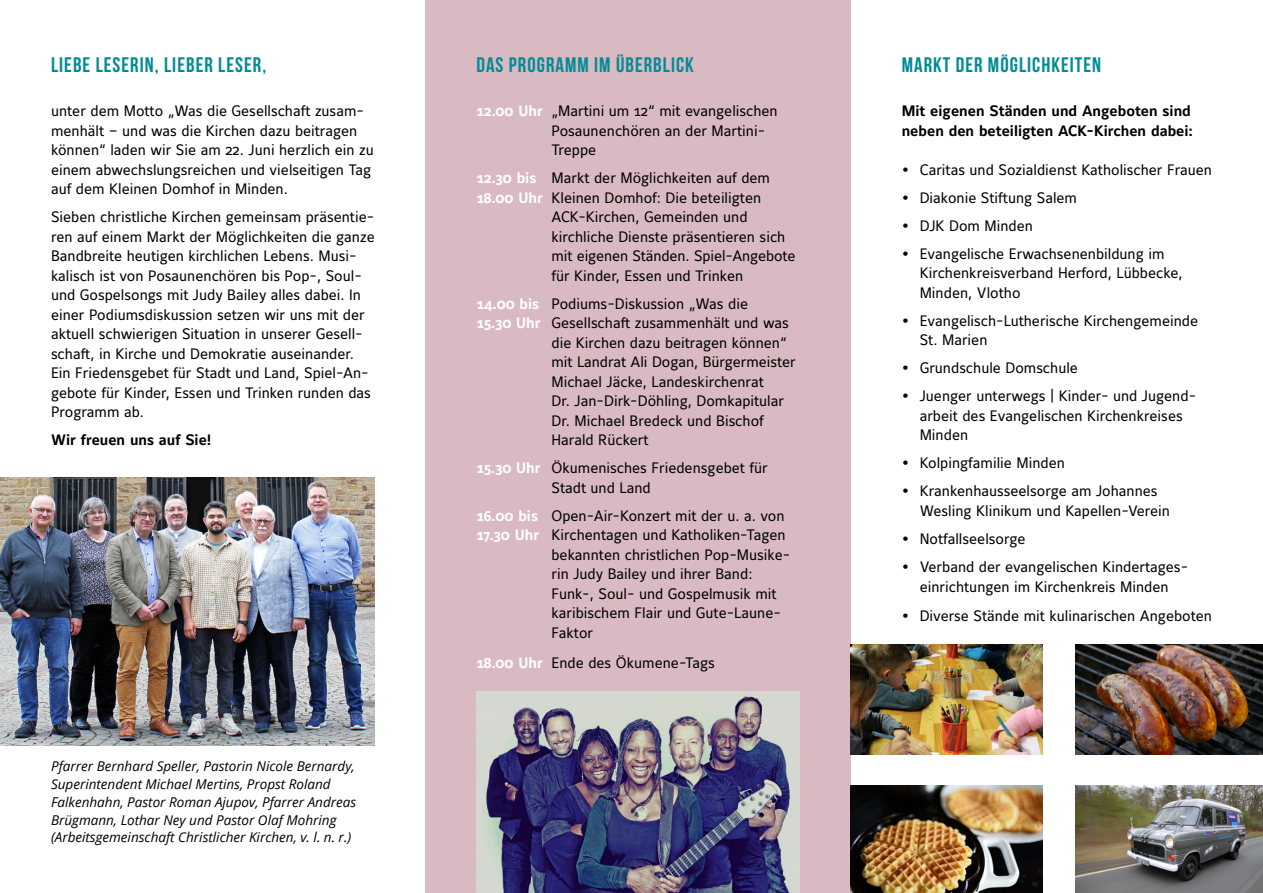
<style>
.page{position:relative;width:1263px;height:893px;background:#fff}
.page>*{position:absolute;margin:0;border:0;box-sizing:border-box;transform-origin:0 0}
.t1{font:700 21px "Bebas Neue";letter-spacing:.05em;color:#008b95}
.t2{font:15px/19.5px "Maurea";color:#000}
.t3{font:700 15px/19.5px "Maurea";color:#000}
.t4{font:italic 13.5px/18px "Open Sans";color:#000}
.s1{font-weight:700;color:#fff}
.s2{font-family:"Stone Sans ITC Std";font-weight:500}
</style>
<div class="page">
<div style="left:425px;top:0;width:425px;height:893px;background:#d9bac2"></div>
<img style="left:0;top:477px;width:375px;height:268px">
<img style="left:476px;top:692px;width:324px;height:201px">
<img style="left:851px;top:644px;width:192px;height:111px">
<img style="left:851px;top:785px;width:192px;height:108px">
<img style="left:1075px;top:644px;width:188px;height:111px">
<img style="left:1075px;top:785px;width:188px;height:108px">
<h1 class="t1" style="left:51px;top:53px;width:217px">LIEBE LESERIN, LIEBER LESER,</h1>
<h1 class="t1" style="left:476px;top:53px;width:219px">DAS PROGRAMM IM ÜBERBLICK</h1>
<h1 class="t1" style="left:902px;top:53px;width:201px">MARKT DER MÖGLICHKEITEN</h1>
<p class="t2" style="left:51px;top:102px;width:324px">unter dem Motto „Was die Gesellschaft zusam&shy;menhält – und was die Kirchen dazu beitragen können“ laden wir Sie am 22. Juni herzlich ein zu einem abwechslungsreichen und vielseitigen Tag auf dem Kleinen Domhof in Minden.</p>
<p class="t2" style="left:51px;top:208px;width:325px">Sieben christliche Kirchen gemeinsam präsentie&shy;ren auf einem Markt der Möglichkeiten die ganze Bandbreite heutigen kirchlichen Lebens. Musi&shy;kalisch ist von Posaunenchören bis Pop-, Soul&shy;und Gospelsongs mit Judy Bailey alles dabei. In einer Podiumsdiskussion setzen wir uns mit der aktuell schwierigen Situation in unserer Gesell&shy;schaft, in Kirche und Demokratie auseinander.<br>Ein Friedensgebet für Stadt und Land, Spiel-An&shy;gebote für Kinder, Essen und Trinken runden das Programm ab.</p>
<p class="t3" style="left:51px;top:431px;width:162px">Wir freuen uns auf Sie!</p>
<p class="t4" style="left:51px;top:756px;width:307px">Pfarrer Bernhard Speller, Pastorin Nicole Bernardy, Superintendent Michael Mertins, Propst Roland Falkenhahn, Pastor Roman Ajupov, Pfarrer Andreas Brügmann, Lothar Ney und Pastor Olaf Mohring (Arbeitsgemeinschaft Christlicher Kirchen, v. l. n. r.)</p>
<p class="t2" style="left:551px;top:102px;width:228px;text-indent:-75px"><span class="s1">12.00 Uhr</span> „Martini um 12“ mit evangelischen<br>Posaunenchören an der Martini-<br>Treppe</p>
<p class="t2" style="left:476px;top:169px;width:295px"><span class="s1">12.30 bis</span> Markt der Möglichkeiten auf dem</p>
<p class="t2" style="left:476px;top:189px;width:286px"><span class="s1">18.00 Uhr</span> Kleinen Domhof: Die beteiligten</p>
<p class="t2" style="left:551px;top:208px;width:198px">ACK-Kirchen, Gemeinden und</p>
<p class="t2" style="left:551px;top:228px;width:235px">kirchliche Dienste präsentieren sich</p>
<p class="t2" style="left:551px;top:247px;width:246px">mit eigenen Ständen. Spiel-Angebote</p>
<p class="t2" style="left:551px;top:267px;width:193px">für Kinder, Essen und Trinken</p>
<p class="t2" style="left:476px;top:295px;width:273px"><span class="s1">14.00 bis</span> Podiums-Diskussion „Was die</p>
<p class="t2" style="left:476px;top:314px;width:314px"><span class="s1">15.30 Uhr</span> Gesellschaft zusammenhält und was</p>
<p class="t2" style="left:551px;top:334px;width:237px">die Kirchen dazu beitragen können“</p>
<p class="t2" style="left:551px;top:353px;width:246px">mit Landrat Ali Dogan, Bürgermeister</p>
<p class="t2" style="left:551px;top:373px;width:214px">Michael Jäcke, Landeskirchenrat</p>
<p class="t2" style="left:551px;top:392px;width:234px">Dr. Jan-Dirk-Döhling, Domkapitular</p>
<p class="t2" style="left:551px;top:412px;width:214px">Dr. Michael Bredeck und Bischof</p>
<p class="t2" style="left:551px;top:431px;width:99px">Harald Rückert</p>
<p class="t2" style="left:551px;top:459px;width:218px;text-indent:-75px"><span class="s1">15.30 Uhr</span> Ökumenisches Friedensgebet für<br>Stadt und Land</p>
<p class="t2" style="left:476px;top:507px;width:310px"><span class="s1">16.00 bis</span> Open-Air-Konzert mit der u. a. von</p>
<p class="t2" style="left:476px;top:526px;width:311px"><span class="s1">17.30 Uhr</span> Kirchentagen und Katholiken-Tagen</p>
<p class="t2" style="left:551px;top:546px;width:240px">bekannten christlichen Pop-Musike-</p>
<p class="t2" style="left:551px;top:565px;width:203px">rin Judy Bailey und ihrer Band:</p>
<p class="t2" style="left:551px;top:585px;width:227px">Funk-, Soul- und Gospelmusik mit</p>
<p class="t2" style="left:551px;top:604px;width:231px">karibischem Flair und Gute-Laune-</p>
<p class="t2" style="left:551px;top:624px;width:43px">Faktor</p>
<p class="t2" style="left:476px;top:653px;width:240px"><span class="s1">18.00 Uhr</span> Ende des Ökumene-Tags</p>
<p class="t3" style="left:902px;top:102px;width:293px">Mit eigenen Ständen und Angeboten sind neben den beteiligten ACK-Kirchen dabei:</p>
<p class="t2" style="left:902px;top:161px;width:312px"><span class="s2">•</span> Caritas und Sozialdienst Katholischer Frauen</p>
<p class="t2" style="left:902px;top:189px;width:177px"><span class="s2">•</span> Diakonie Stiftung Salem</p>
<p class="t2" style="left:902px;top:217px;width:133px"><span class="s2">•</span> DJK Dom Minden</p>
<p class="t2" style="left:920px;top:245px;width:265px;text-indent:-18px"><span class="s2">•</span> Evangelische Erwachsenenbildung im<br>Kirchenkreisverband Herford, Lübbecke,<br>Minden, Vlotho</p>
<p class="t2" style="left:920px;top:312px;width:280px;text-indent:-18px"><span class="s2">•</span> Evangelisch-Lutherische Kirchengemeinde<br>St. Marien</p>
<p class="t2" style="left:902px;top:359px;width:178px"><span class="s2">•</span> Grundschule Domschule</p>
<p class="t2" style="left:920px;top:387px;width:278px;text-indent:-18px"><span class="s2">•</span> Juenger unterwegs | Kinder- und Jugend&shy;arbeit des Evangelischen Kirchenkreises<br>Minden</p>
<p class="t2" style="left:902px;top:454px;width:165px"><span class="s2">•</span> Kolpingfamilie Minden</p>
<p class="t2" style="left:920px;top:482px;width:252px;text-indent:-18px"><span class="s2">•</span> Krankenhausseelsorge am Johannes<br>Wesling Klinikum und Kapellen-Verein</p>
<p class="t2" style="left:902px;top:530px;width:125px"><span class="s2">•</span> Notfallseelsorge</p>
<p class="t2" style="left:902px;top:558px;width:288px;text-align:center"><span class="s2">•</span> Verband der evangelischen Kindertages&shy;einrichtungen im Kirchenkreis Minden</p>
<p class="t2" style="left:902px;top:607px;width:312px"><span class="s2">•</span> Diverse Stände mit kulinarischen Angeboten</p>
</div>
